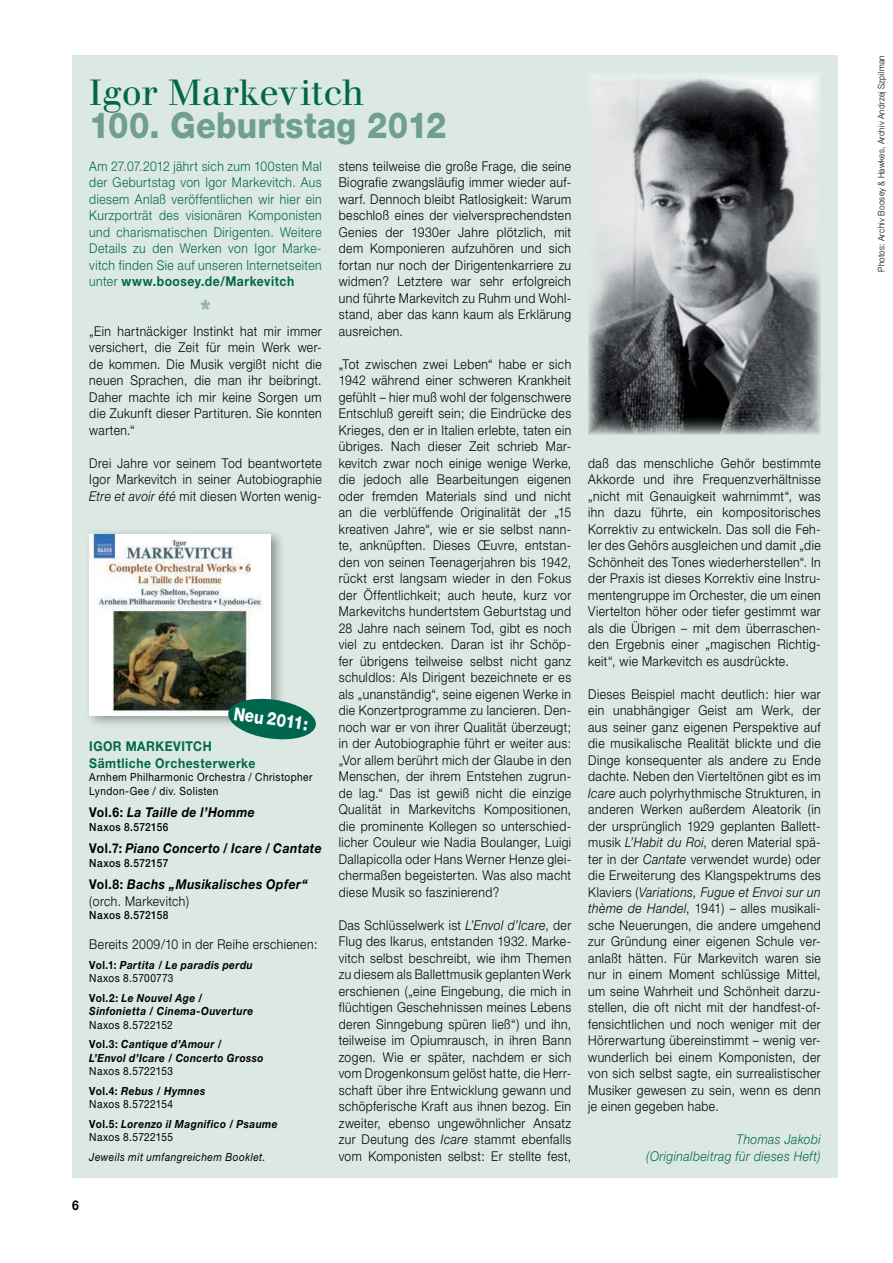
<style>
.page{position:relative;width:893px;height:1263px;background:#fff}
.page>*{position:absolute;margin:0;border:0;box-sizing:border-box;transform-origin:0 0}
.t1{font:800 36px "Helvetica Neue";letter-spacing:.01em;color:#6f9f8d;scale:.9 1}
.t2{font:36px "Walbaum";letter-spacing:.01em;color:#00674e}
.t3{font:800 27px "Helvetica Neue";color:#91b5a8;scale:.9 1}
.t4{font:800 18px "Helvetica Neue";color:#fff;scale:.85 1}
.t5{font:300 13.5px/16.5px "Helvetica Neue";letter-spacing:.035em;color:#000;text-align:justify;scale:.9 1}
.t6{font:300 13.5px/16.5px "Helvetica Neue";letter-spacing:.035em;color:#00674e;text-align:justify;scale:.9 1}
.t7{font:italic 700 13.5px/16.5px "Helvetica Neue";letter-spacing:.035em;color:#000;scale:.9 1}
.t8{font:italic 300 13.5px/16.5px "Helvetica Neue";letter-spacing:.035em;color:#00674e;text-align:right;scale:.9 1}
.t9{font:700 13.5px/16.5px "Helvetica Neue";letter-spacing:.045em;color:#00674e;scale:.9 1}
.t10{font:italic 700 11.25px/13.5px "Helvetica Neue";letter-spacing:.04em;color:#000;scale:.9 1}
.t11{font:11.25px/13.5px "Helvetica Neue";letter-spacing:.04em;color:#000;scale:.9 1}
.t12{font:500 11.25px "Helvetica Neue";letter-spacing:.035em;color:#000;scale:.9 1}
.t13{font:italic 11.25px "Helvetica Neue";letter-spacing:.045em;color:#000;scale:.9 1}
.t14{font:300 9px "Helvetica Neue";letter-spacing:.035em;color:#000;scale:.9 1}
.s1{font-style:italic}
.s2{font-weight:700}
.s3{font-style:normal}
.s4{font-weight:300;font-style:normal}
.s5{font-weight:400;font-style:normal}
.s6{font-weight:700;font-style:italic}
</style>
<div class="page">
<div style="left:72px;top:55px;width:766px;height:1122px;background:#dce8e2"></div>
<img style="left:588px;top:74px;width:233px;height:361px">
<div style="left:85px;top:528px;width:203px;height:203px;background:#000;opacity:.35"></div>
<img style="left:89px;top:534px;width:182px;height:182px">
<svg style="left:227px;top:696px;width:89px;height:44px"></svg>
<h1 class="t2" style="left:89px;top:72px;width:276px">Igor Markevitch</h1>
<h1 class="t1" style="left:89px;top:104px;width:399px">100. Geburtstag 2012</h1>
<p class="t5" style="left:339px;top:157px;width:260px">stens teilweise die große Frage, die seine Biografie zwangsläufig immer wieder auf&shy;warf. Dennoch bleibt Ratlosigkeit: Warum beschloß eines der vielversprechendsten Genies der 1930er Jahre plötzlich, mit dem Komponieren aufzuhören und sich fortan nur noch der Dirigentenkarriere zu widmen? Letztere war sehr erfolgreich und führte Markevitch zu Ruhm und Wohl&shy;stand, aber das kann kaum als Erklärung ausreichen.</p>
<p class="t5" style="left:339px;top:355px;width:260px">„Tot zwischen zwei Leben“ habe er sich 1942 während einer schweren Krankheit gefühlt – hier muß wohl der folgenschwere Entschluß gereift sein; die Eindrücke des Krieges, den er in Italien erlebte, taten ein übriges. Nach dieser Zeit schrieb Mar&shy;kevitch zwar noch einige wenige Werke, die jedoch alle Bearbeitungen eigenen oder fremden Materials sind und nicht an die verblüffende Originalität der „15 kreativen Jahre“, wie er sie selbst nann&shy;te, anknüpften. Dieses Œuvre, entstan&shy;den von seinen Teenagerjahren bis 1942, rückt erst langsam wieder in den Fokus der Öffentlichkeit; auch heute, kurz vor Markevitchs hundertstem Geburtstag und 28 Jahre nach seinem Tod, gibt es noch viel zu entdecken. Daran ist ihr Schöp&shy;fer übrigens teilweise selbst nicht ganz schuldlos: Als Dirigent bezeichnete er es als „unanständig“, seine eigenen Werke in die Konzertprogramme zu lancieren. Den&shy;noch war er von ihrer Qualität überzeugt; in der Autobiographie führt er weiter aus: „Vor allem berührt mich der Glaube in den Menschen, der ihrem Entstehen zugrun&shy;de lag.“ Das ist gewiß nicht die einzige Qualität in Markevitchs Kompositionen, die prominente Kollegen so unterschied&shy;licher Couleur wie Nadia Boulanger, Luigi Dallapicolla oder Hans Werner Henze glei&shy;chermaßen begeisterten. Was also macht diese Musik so faszinierend?</p>
<p class="t5" style="left:339px;top:916px;width:260px">Das Schlüsselwerk ist <span class="s1">L’Envol d’Icare</span>, der Flug des Ikarus, entstanden 1932. Marke&shy;vitch selbst beschreibt, wie ihm Themen zu diesem als Ballettmusik geplanten Werk erschienen („eine Eingebung, die mich in flüchtigen Geschehnissen meines Lebens deren Sinngebung spüren ließ“) und ihn, teilweise im Opiumrausch, in ihren Bann zogen. Wie er später, nachdem er sich vom Drogenkonsum gelöst hatte, die Herr&shy;schaft über ihre Entwicklung gewann und schöpferische Kraft aus ihnen bezog. Ein zweiter, ebenso ungewöhnlicher Ansatz zur Deutung des <span class="s1">Icare</span> stammt ebenfalls vom Komponisten selbst: Er stellte fest,</p>
<p class="t6" style="left:89px;top:157px;width:260px">Am 27.07.2012 jährt sich zum 100sten Mal der Geburtstag von Igor Markevitch. Aus diesem Anlaß veröffentlichen wir hier ein Kurzporträt des visionären Komponisten und charismatischen Dirigenten. Weitere Details zu den Werken von Igor Marke&shy;vitch finden Sie auf unseren Internetseiten unter <span class="s2">www.boosey.de/Markevitch</span></p>
<h2 class="t3" style="left:200px;top:294px;width:13px">*</h2>
<p class="t5" style="left:89px;top:322px;width:260px">„Ein hartnäckiger Instinkt hat mir immer versichert, die Zeit für mein Werk wer&shy;de kommen. Die Musik vergißt nicht die neuen Sprachen, die man ihr beibringt.<br>Daher machte ich mir keine Sorgen um die Zukunft dieser Partituren. Sie konnten warten.“</p>
<p class="t5" style="left:89px;top:454px;width:260px">Drei Jahre vor seinem Tod beantwortete Igor Markevitch in seiner Autobiographie <span class="s1">Etre et avoir été</span> mit diesen Worten wenig-</p>
<h3 class="t4" style="left:235px;top:703px;width:90px;rotate:8deg">Neu 2011:</h3>
<p class="t9" style="left:89px;top:738px;width:22px">IGOR</p>
<p class="t9" style="left:126px;top:738px;width:4px">MARK</p>
<p class="t9" style="left:89px;top:738px;width:186px;text-indent:75px">EVITCH<br>Sämtliche Orchesterwerke</p>
<p class="t11" style="left:89px;top:770px;width:250px">Arnhem Philharmonic Orchestra / Christopher<br>Lyndon-Gee / div. Solisten</p>
<p class="t7" style="left:89px;top:804px;width:186px"><span class="s3">Vol.6:</span> La Taille de l’Homme</p>
<p class="t12" style="left:89px;top:820px;width:90px">Naxos 8.572156</p>
<p class="t7" style="left:89px;top:840px;width:260px"><span class="s3">Vol.7:</span> Piano Concerto / Icare / Cantate</p>
<p class="t12" style="left:89px;top:856px;width:89px">Naxos 8.572157</p>
<p class="t7" style="left:89px;top:876px;width:244px"><span class="s3">Vol.8:</span> Bachs „Musikalisches Opfer“ <span class="s4">(orch. Markevitch)</span></p>
<p class="t12" style="left:89px;top:909px;width:90px">Naxos 8.572158</p>
<p class="t5" style="left:89px;top:936px;width:255px">Bereits 2009/10 in der Reihe erschienen:</p>
<p class="t10" style="left:89px;top:958px;width:183px"><span class="s3">Vol.1:</span> Partita / Le paradis perdu<br><span class="s5">Naxos 8.5700773</span></p>
<p class="t10" style="left:89px;top:991px;width:184px"><span class="s3">Vol.2:</span> Le Nouvel Age /<br>Sinfonietta / Cinema-Ouverture</p>
<p class="t10" style="left:89px;top:1015px;width:149px;line-height:19.5px"><span class="s5">Naxos 8.5722152<br></span><span class="s3">Vol.3:</span> Cantique d’Amour /</p>
<p class="t10" style="left:89px;top:1051px;width:195px">L’Envol d’Icare / Concerto Grosso</p>
<p class="t11" style="left:89px;top:1061px;width:130px;line-height:19.5px">Naxos 8.5722153<br><span class="s2">Vol.4:</span> <span class="s6">Rebus / Hymnes</span></p>
<p class="t10" style="left:89px;top:1094px;width:211px;line-height:19.5px"><span class="s5">Naxos 8.5722154<br></span><span class="s3">Vol.5:</span> Lorenzo il Magnifico / Psaume</p>
<p class="t11" style="left:89px;top:1130px;width:95px">Naxos 8.5722155</p>
<p class="t13" style="left:89px;top:1150px;width:197px">Jeweils mit umfangreichem Booklet.</p>
<p class="t5" style="left:588px;top:454px;width:260px">daß das menschliche Gehör bestimmte Akkorde und ihre Frequenzverhältnisse „nicht mit Genauigkeit wahrnimmt“, was ihn dazu führte, ein kompositorisches Korrektiv zu entwickeln. Das soll die Feh&shy;ler des Gehörs ausgleichen und damit „die Schönheit des Tones wiederherstellen“. In der Praxis ist dieses Korrektiv eine Instru&shy;mentengruppe im Orchester, die um einen Viertelton höher oder tiefer gestimmt war als die Übrigen – mit dem überraschen&shy;den Ergebnis einer „magischen Richtig&shy;keit“, wie Markevitch es ausdrückte.</p>
<p class="t5" style="left:588px;top:685px;width:260px">Dieses Beispiel macht deutlich: hier war ein unabhängiger Geist am Werk, der aus seiner ganz eigenen Perspektive auf die musikalische Realität blickte und die Dinge konsequenter als andere zu Ende dachte. Neben den Vierteltönen gibt es im <span class="s1">Icare</span> auch polyrhythmische Strukturen, in anderen Werken außerdem Aleatorik (in der ursprünglich 1929 geplanten Ballett&shy;musik <span class="s1">L’Habit du Roi</span>, deren Material spä&shy;ter in der <span class="s1">Cantate</span> verwendet wurde) oder die Erweiterung des Klangspektrums des Klaviers (<span class="s1">Variations, Fugue et Envoi sur un thème de Handel</span>, 1941) – alles musikali&shy;sche Neuerungen, die andere umgehend zur Gründung einer eigenen Schule ver&shy;anlaßt hätten. Für Markevitch waren sie nur in einem Moment schlüssige Mittel, um seine Wahrheit und Schönheit darzu&shy;stellen, die oft nicht mit der handfest-of&shy;fensichtlichen und noch weniger mit der Hörerwartung übereinstimmt – wenig ver&shy;wunderlich bei einem Komponisten, der von sich selbst sagte, ein surrealistischer Musiker gewesen zu sein, wenn es denn je einen gegeben habe.</p>
<p class="t8" style="left:646px;top:1131px;width:195px">Thomas Jakobi<br>(Originalbeitrag für dieses Heft)</p>
<p class="t14" style="left:876px;top:272px;width:242px;rotate:-90deg">Photos: Archiv Boosey &amp; Hawkes, Archiv Andrzej Szpilman</p>
</div>
